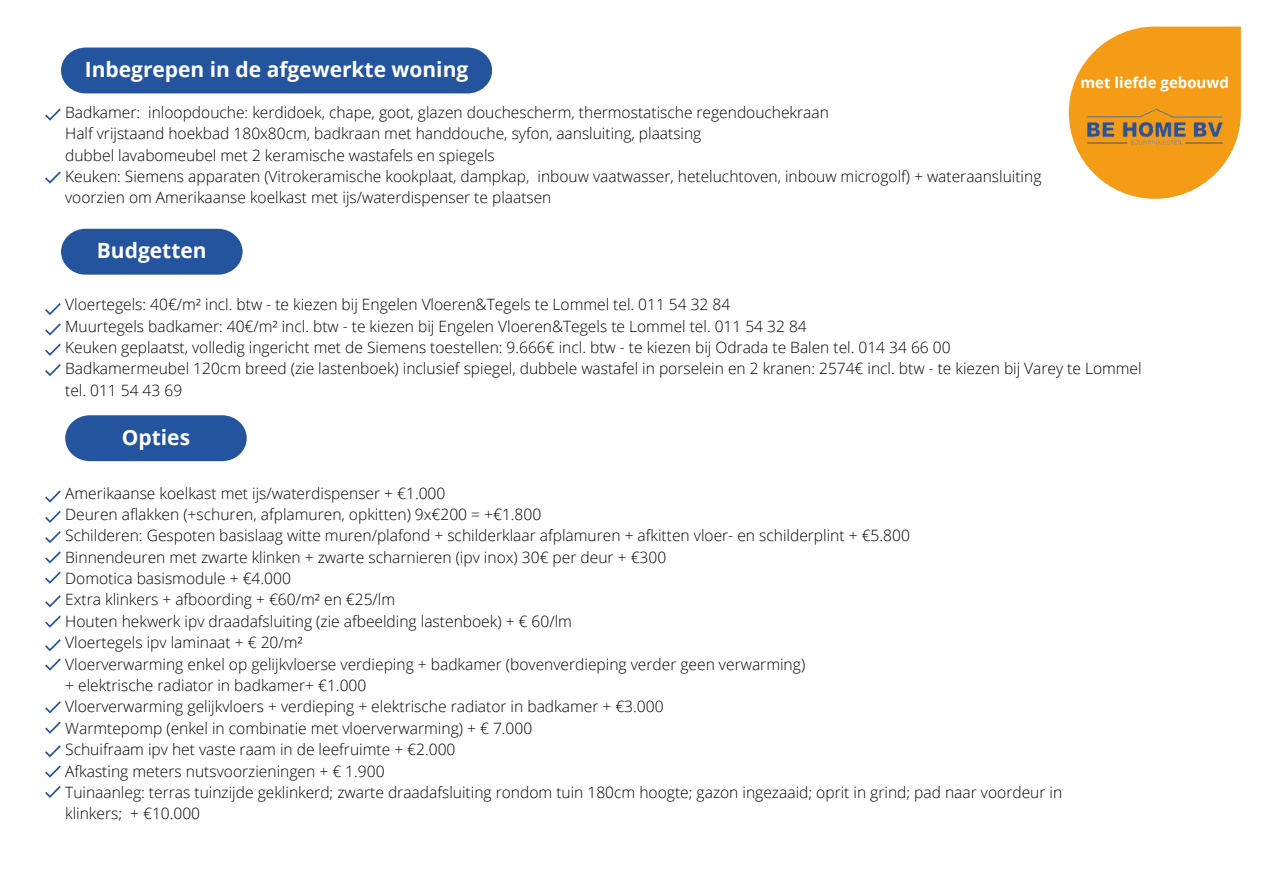
<style>
.page{position:relative;width:1263px;height:894px;background:#fff}
.page>*{position:absolute;margin:0;border:0;box-sizing:border-box;transform-origin:0 0}
.t1{font:700 21px "Open Sans";color:#fff}
.t2{font:300 15.6px/21.3px "Open Sans";color:#000}
.t3{font:700 15px "Open Sans";color:#fff}
</style>
<div class="page">
<svg style="left:65px;top:415px;width:182px;height:46px;background:#325fa4"></svg>
<div style="left:61px;top:47px;width:431px;height:46px;background:#24549e"></div>
<svg style="left:45px;top:108px;width:16px;height:13px"></svg>
<svg style="left:45px;top:171px;width:16px;height:12px"></svg>
<svg style="left:45px;top:303px;width:16px;height:12px"></svg>
<svg style="left:45px;top:323px;width:16px;height:12px"></svg>
<svg style="left:45px;top:343px;width:16px;height:13px"></svg>
<svg style="left:45px;top:364px;width:16px;height:12px"></svg>
<div style="left:61px;top:229px;width:182px;height:45px;background:#24549e"></div>
<svg style="left:45px;top:510px;width:16px;height:13px"></svg>
<svg style="left:45px;top:531px;width:16px;height:12px"></svg>
<svg style="left:45px;top:571px;width:16px;height:12px"></svg>
<svg style="left:45px;top:551px;width:16px;height:12px"></svg>
<svg style="left:45px;top:490px;width:16px;height:12px"></svg>
<svg style="left:45px;top:595px;width:16px;height:12px"></svg>
<svg style="left:45px;top:615px;width:16px;height:12px"></svg>
<svg style="left:45px;top:639px;width:16px;height:12px"></svg>
<svg style="left:45px;top:658px;width:16px;height:12px"></svg>
<svg style="left:45px;top:701px;width:16px;height:12px"></svg>
<svg style="left:45px;top:721px;width:16px;height:12px"></svg>
<svg style="left:45px;top:745px;width:16px;height:12px"></svg>
<svg style="left:45px;top:765px;width:16px;height:12px"></svg>
<svg style="left:45px;top:785px;width:16px;height:12px"></svg>
<svg style="left:1069px;top:27px;width:172px;height:172px"></svg>
<img style="left:1085px;top:108px;width:139px;height:39px">
<h1 class="t1" style="left:85px;top:54px;width:385px">Inbegrepen in de afgewerkte woning</h1>
<p class="t2" style="left:65px;top:101px;width:978px">Badkamer: inloopdouche: kerdidoek, chape, goot, glazen douchescherm, thermostatische regendouchekraan<br>Half vrijstaand hoekbad 180x80cm, badkraan met handdouche, syfon, aansluiting, plaatsing<br>dubbel lavabomeubel met 2 keramische wastafels en spiegels<br>Keuken: Siemens apparaten (Vitrokeramische kookplaat, dampkap, inbouw vaatwasser, heteluchtoven, inbouw microgolf) + wateraansluiting voorzien om Amerikaanse koelkast met ijs/waterdispenser te plaatsen</p>
<h1 class="t1" style="left:97px;top:235px;width:111px">Budgetten</h1>
<p class="t3" style="left:1080px;top:72px;width:150px">met liefde gebouwd</p>
<p class="t2" style="left:65px;top:293px;width:1078px">Vloertegels: 40€/m² incl. btw - te kiezen bij Engelen Vloeren&amp;Tegels te Lommel tel. 011 54 32 84<br>Muurtegels badkamer: 40€/m² incl. btw - te kiezen bij Engelen Vloeren&amp;Tegels te Lommel tel. 011 54 32 84<br>Keuken geplaatst, volledig ingericht met de Siemens toestellen: 9.666€ incl. btw - te kiezen bij Odrada te Balen tel. 014 34 66 00<br>Badkamermeubel 120cm breed (zie lastenboek) inclusief spiegel, dubbele wastafel in porselein en 2 kranen: 2574€ incl. btw - te kiezen bij Varey te Lommel tel. 011 54 43 69</p>
<h1 class="t1" style="left:122px;top:422px;width:70px">Opties</h1>
<p class="t2" style="left:65px;top:481px;width:999px">Amerikaanse koelkast met ijs/waterdispenser + €1.000<br>Deuren aflakken (+schuren, afplamuren, opkitten) 9x€200 = +€1.800<br>Schilderen: Gespoten basislaag witte muren/plafond + schilderklaar afplamuren + afkitten vloer- en schilderplint + €5.800<br>Binnendeuren met zwarte klinken + zwarte scharnieren (ipv inox) 30€ per deur + €300<br>Domotica basismodule + €4.000<br>Extra klinkers + afboording + €60/m² en €25/lm<br>Houten hekwerk ipv draadafsluiting (zie afbeelding lastenboek) + € 60/lm<br>Vloertegels ipv laminaat + € 20/m²<br>Vloerverwarming enkel op gelijkvloerse verdieping + badkamer (bovenverdieping verder geen verwarming)<br>+ elektrische radiator in badkamer+ €1.000<br>Vloerverwarming gelijkvloers + verdieping + elektrische radiator in badkamer + €3.000<br>Warmtepomp (enkel in combinatie met vloerverwarming) + € 7.000<br>Schuifraam ipv het vaste raam in de leefruimte + €2.000<br>Afkasting meters nutsvoorzieningen + € 1.900<br>Tuinaanleg: terras tuinzijde geklinkerd; zwarte draadafsluiting rondom tuin 180cm hoogte; gazon ingezaaid; oprit in grind; pad naar voordeur in klinkers; + €10.000</p>
</div>
